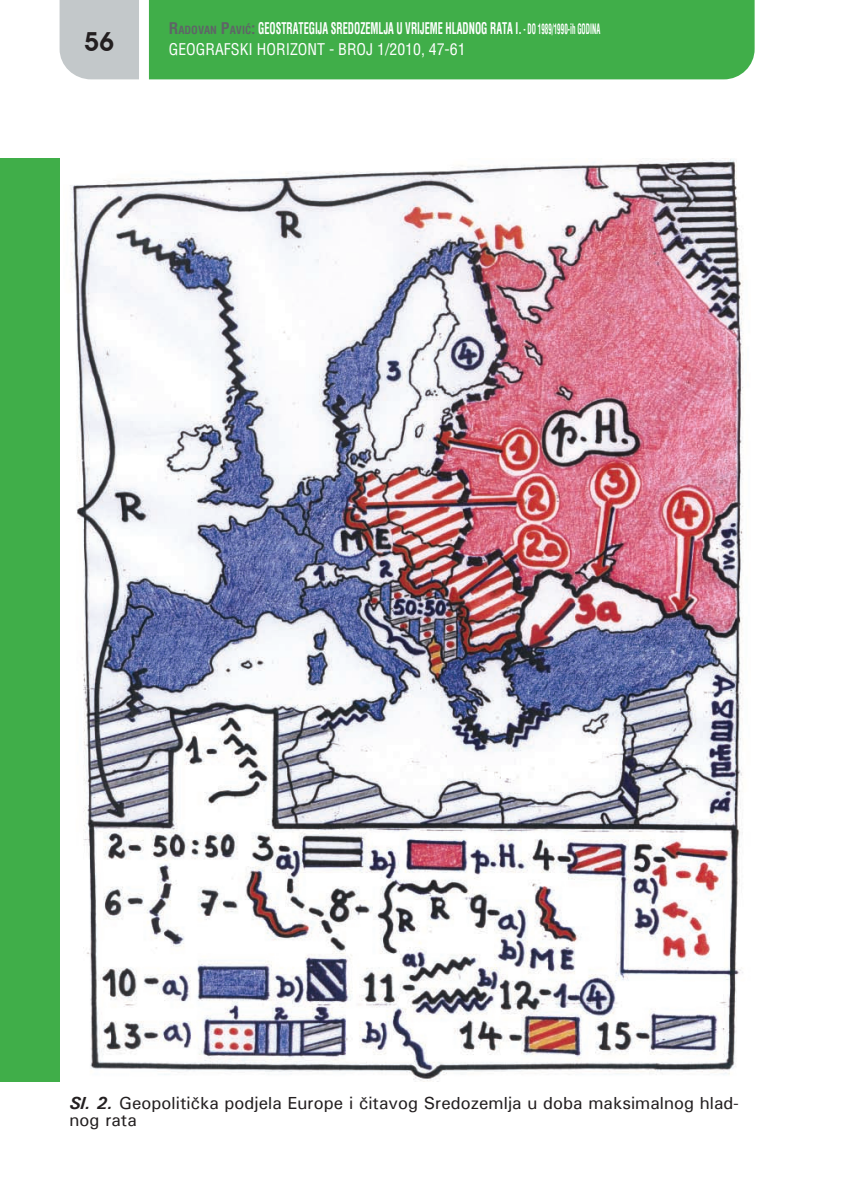
<style>
.page{position:relative;width:844px;height:1191px;background:#fff}
.page>*{position:absolute;margin:0;border:0;box-sizing:border-box;transform-origin:0 0}
.t1{font:600 26.25px "Avant Garde IT Cby BT";color:#231f20}
.t2{font:500 17.5px/17.5px "Univers";color:#231f20}
.t3{font:700 condensed 15.75px "Helvetica";color:#fff;scale:.65 1}
.t4{font:condensed 15.75px "Helvetica";color:#fff}
.s1{color:#5f6567}
.s2{font-size:11.03px;color:#5f6567}
.s3{font-size:14px}
.s4{font-weight:700;font-style:italic}
</style>
<div class="page">
<div style="left:149px;top:0;width:605px;height:79px;background:#40ae49"></div>
<div style="left:60px;top:0;width:79px;height:79px;background:#c3c8ca"></div>
<div style="left:0;top:159px;width:60px;height:922px;background:#40ae49"></div>
<img style="left:70px;top:159px;width:673px;height:922px">
<h1 class="t1" style="left:84px;top:26px;width:32px">56</h1>
<p class="t3" style="left:169px;top:18px;width:665px"><span class="s1">R</span><span class="s2">ADOVAN</span> <span class="s1">P</span><span class="s2">AVIĆ</span><span class="s1">:</span> GEOSTRATEGIJA SREDOZEMLJA U VRIJEME HLADNOG RATA I. <span class="s3">- DO 1989/1990-ih GODINA</span></p>
<p class="t4" style="left:169px;top:39px;width:298px">GEOGRAFSKI HORIZONT - BROJ 1/2010, 47-61</p>
<p class="t2" style="left:69px;top:1093px;width:671px"><span class="s4">Sl. 2.</span> Geopolitička podjela Europe i čitavog Sredozemlja u doba maksimalnog hlad&shy;nog rata</p>
</div>
